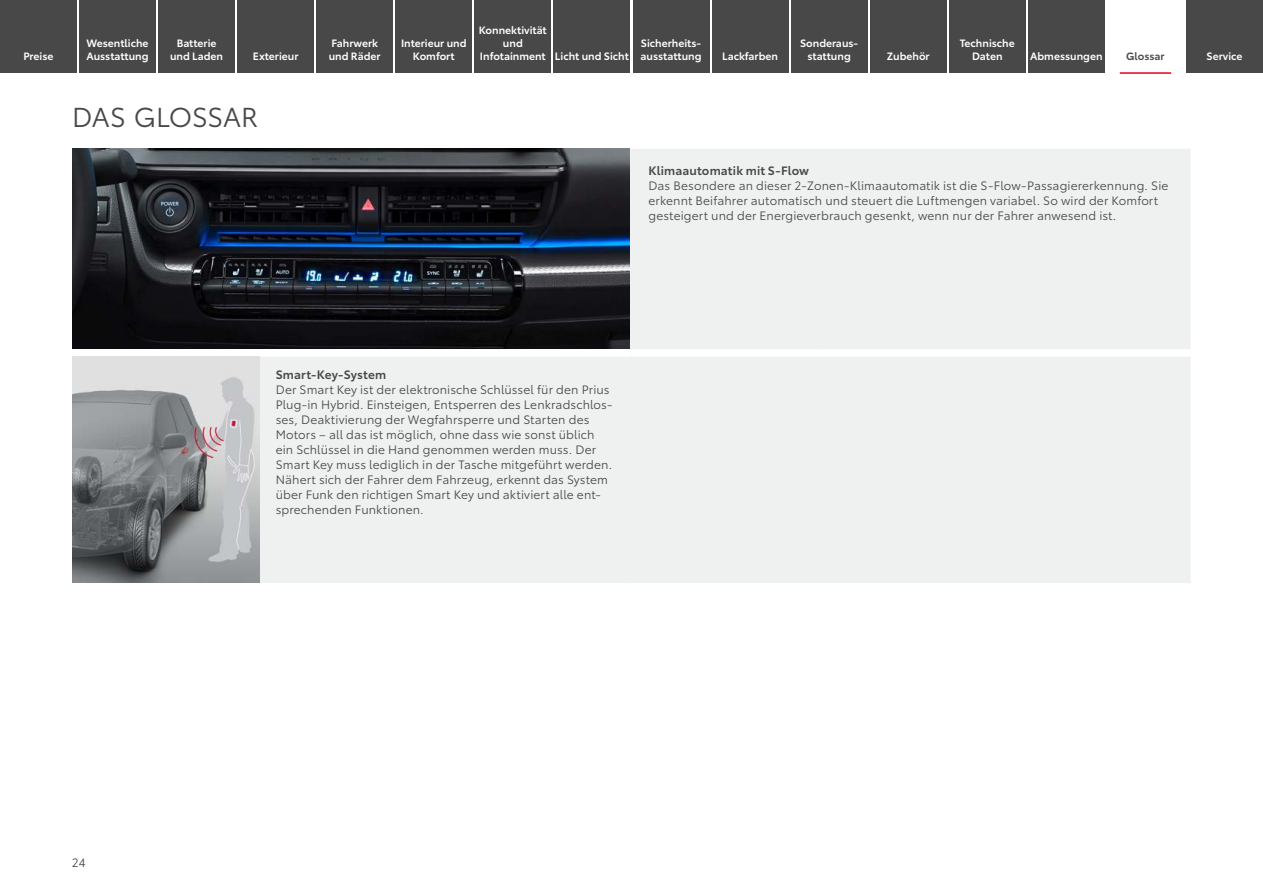
<style>
.page{position:relative;width:1263px;height:893px;background:#fff}
.page>*{position:absolute;margin:0;border:0;box-sizing:border-box;transform-origin:0 0}
.t1{font:27px "Toyota Type";letter-spacing:-.01em;color:#474847}
.t2{font:12px/15px "Toyota Type";letter-spacing:.01em;color:#474847}
.t3{font:600 12px "Toyota Type";letter-spacing:.01em;color:#474847}
.t4{font:600 10.5px/12.6px "Toyota Type";color:#fff;text-align:center}
.t5{font:600 10.5px "Toyota Type";color:#474847}
</style>
<div class="page">
<div style="left:72px;top:149px;width:1119px;height:434px;background:#eff0f0"></div>
<div style="left:72px;top:349px;width:187px;height:8px;background:#fff"></div>
<div style="left:259px;top:349px;width:372px;height:8px;background:#fff"></div>
<div style="left:631px;top:349px;width:186px;height:8px;background:#fff"></div>
<div style="left:817px;top:349px;width:374px;height:8px;background:#fff"></div>
<img style="left:72px;top:149px;width:558px;height:200px">
<img style="left:72px;top:357px;width:188px;height:225px">
<div style="left:0;top:0;width:77px;height:72px;background:#474847"></div>
<div style="left:79px;top:0;width:77px;height:72px;background:#474847"></div>
<div style="left:237px;top:0;width:77px;height:72px;background:#474847"></div>
<div style="left:158px;top:0;width:77px;height:72px;background:#474847"></div>
<div style="left:316px;top:0;width:77px;height:72px;background:#474847"></div>
<div style="left:395px;top:0;width:77px;height:72px;background:#474847"></div>
<div style="left:474px;top:0;width:77px;height:72px;background:#474847"></div>
<div style="left:553px;top:0;width:77px;height:72px;background:#474847"></div>
<div style="left:632px;top:0;width:77px;height:72px;background:#474847"></div>
<div style="left:712px;top:0;width:76px;height:72px;background:#474847"></div>
<div style="left:791px;top:0;width:77px;height:72px;background:#474847"></div>
<div style="left:870px;top:0;width:77px;height:72px;background:#474847"></div>
<div style="left:949px;top:0;width:77px;height:72px;background:#474847"></div>
<div style="left:1028px;top:0;width:77px;height:72px;background:#474847"></div>
<div style="left:1186px;top:0;width:77px;height:72px;background:#474847"></div>
<hr style="left:1120px;top:72px;width:51px;height:2px;background:#e7001d">
<p class="t4" style="left:23px;top:49px;width:32px">Preise</p>
<p class="t4" style="left:86px;top:36px;width:64px;text-align:left">Wesentliche<br>Ausstattung</p>
<p class="t4" style="left:170px;top:36px;width:55px">Batterie und Laden</p>
<p class="t4" style="left:329px;top:36px;width:53px;text-align:left">Fahrwerk und Räder</p>
<p class="t4" style="left:401px;top:36px;width:67px">Interieur und<br>Komfort</p>
<p class="t4" style="left:253px;top:49px;width:47px">Exterieur</p>
<p class="t4" style="left:479px;top:23px;width:69px">Konnektivität</p>
<p class="t4" style="left:503px;top:36px;width:21px">und</p>
<p class="t4" style="left:480px;top:49px;width:150px">Infotainment Licht und Sicht</p>
<p class="t4" style="left:640px;top:36px;width:63px;text-align:left">Sicherheits&shy;ausstattung</p>
<p class="t4" style="left:722px;top:49px;width:57px">Lackfarben</p>
<p class="t4" style="left:800px;top:36px;width:59px">Sonderaus&shy;stattung</p>
<p class="t4" style="left:887px;top:49px;width:44px">Zubehör</p>
<p class="t4" style="left:960px;top:36px;width:56px">Technische<br>Daten</p>
<p class="t4" style="left:1030px;top:49px;width:74px">Abmessungen</p>
<p class="t5" style="left:1126px;top:48px;width:40px">Glossar</p>
<p class="t4" style="left:1206px;top:49px;width:37px">Service</p>
<h1 class="t1" style="left:72px;top:97px;width:187px">DAS GLOSSAR</h1>
<p class="t3" style="left:648px;top:161px;width:162px">Klimaautomatik mit S-Flow</p>
<p class="t2" style="left:648px;top:177px;width:521px">Das Besondere an dieser 2-Zonen-Klimaautomatik ist die S-Flow-Passagiererkennung. Sie erkennt Beifahrer automatisch und steuert die Luftmengen variabel. So wird der Komfort gesteigert und der Energieverbrauch gesenkt, wenn nur der Fahrer anwesend ist.</p>
<p class="t3" style="left:276px;top:365px;width:112px">Smart-Key-System</p>
<p class="t2" style="left:276px;top:381px;width:338px">Der Smart Key ist der elektronische Schlüssel für den Prius Plug-in Hybrid. Einsteigen, Entsperren des Lenkradschlos&shy;ses, Deaktivierung der Wegfahrsperre und Starten des Motors – all das ist möglich, ohne dass wie sonst üblich ein Schlüssel in die Hand genommen werden muss. Der Smart Key muss lediglich in der Tasche mitgeführt werden.<br>Nähert sich der Fahrer dem Fahrzeug, erkennt das System über Funk den richtigen Smart Key und aktiviert alle ent&shy;sprechenden Funktionen.</p>
<p class="t2" style="left:72px;top:855px;width:15px">24</p>
</div>
